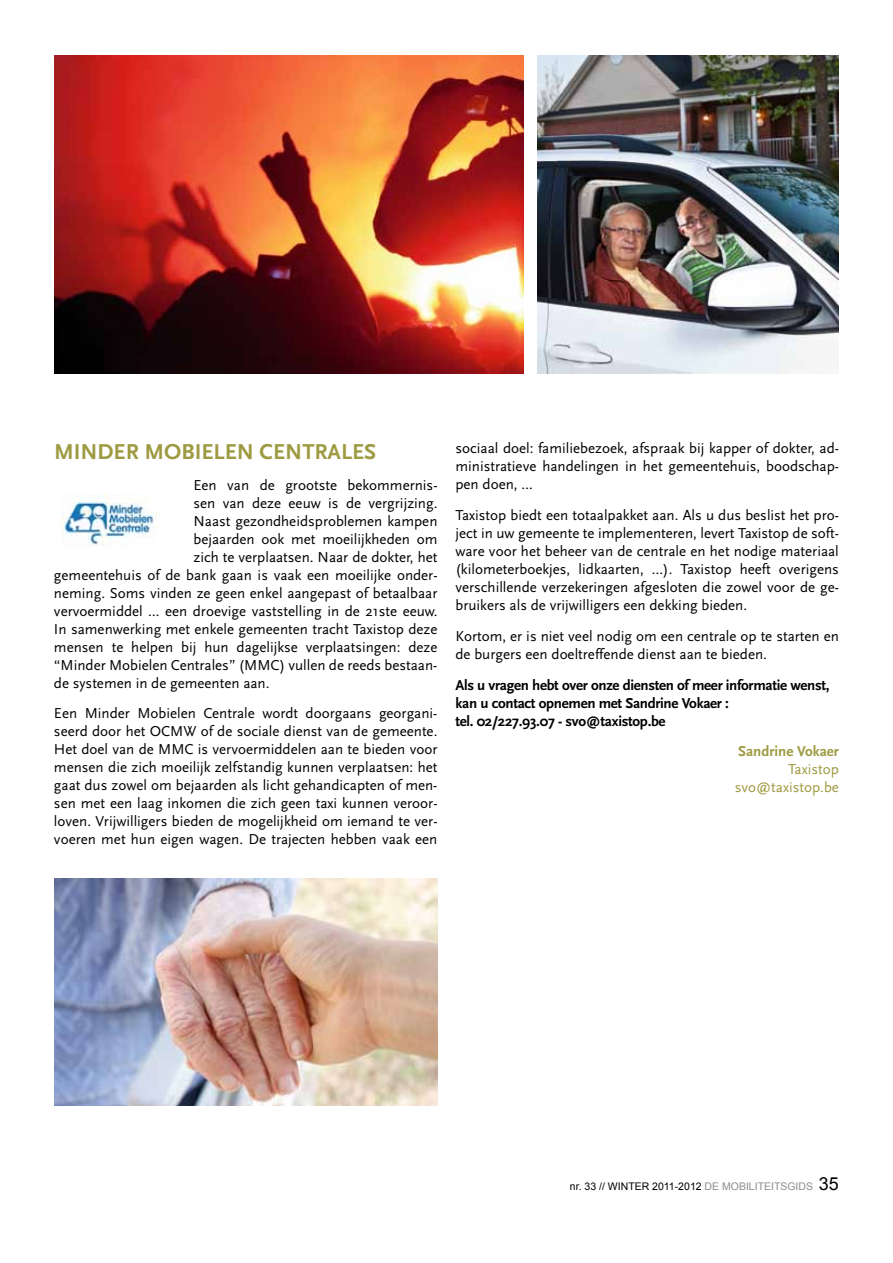
<style>
.page{position:relative;width:893px;height:1263px;background:#fff}
.page>*{position:absolute;margin:0;border:0;box-sizing:border-box;transform-origin:0 0}
.t1{font:700 22.5px "Scala Sans";color:#9e9a41}
.t2{font:15px/18px "Scala Sans";color:#000}
.t3{font:700 15px/18px "Scala Sans";letter-spacing:-.02em;color:#000}
.t4{font:15px/18px "Scala Sans";color:#9e9a41;text-align:right}
.t5{font:700 15px "Scala Sans";color:#9e9a41}
.t6{font:10.5px "Arial";color:#000}
.t7{font:10.5px "Arial";color:#8b8c8f}
.s1{color:#8b8c8f}
.s2{font-size:18px;color:#000}
</style>
<div class="page">
<img style="left:62px;top:495px;width:96px;height:50px">
<img style="left:54px;top:55px;width:469px;height:318px">
<img style="left:538px;top:55px;width:301px;height:318px">
<img style="left:54px;top:879px;width:383px;height:227px">
<h1 class="t1" style="left:54px;top:439px;width:324px">Minder Mobielen Centrales</h1>
<p class="t2" style="left:193px;top:476px;width:246px">Een van de grootste bekommernis-</p>
<p class="t2" style="left:193px;top:494px;width:245px">sen van deze eeuw is de vergrijzing.</p>
<p class="t2" style="left:193px;top:512px;width:246px">N aast gezondheidsproblemen kampen</p>
<p class="t2" style="left:193px;top:530px;width:246px">bejaarden ook met moeilijkheden om</p>
<p class="t2" style="left:193px;top:548px;width:245px">zich te verplaatsen. N aar de dokter, het</p>
<p class="t2" style="left:54px;top:566px;width:385px">gemeentehuis of de bank gaan is vaak een moeilijke onder-</p>
<p class="t2" style="left:54px;top:584px;width:385px">neming. Soms vinden ze geen enkel aangepast of betaalbaar</p>
<p class="t2" style="left:54px;top:602px;width:385px">vervoermiddel … een droevige vaststelling in de 21ste eeuw.</p>
<p class="t2" style="left:54px;top:620px;width:385px">I n samenwerking met enkele gemeenten tracht Taxistop deze</p>
<p class="t2" style="left:54px;top:638px;width:385px">mensen te helpen bij hun dagelijkse verplaatsingen: deze</p>
<p class="t2" style="left:54px;top:656px;width:203px">“M inder Mobielen Centrales” (MMC</p>
<p class="t2" style="left:280px;top:656px;width:159px">) vullen de reeds bestaan-</p>
<p class="t2" style="left:54px;top:668px;width:385px;line-height:30.8px">de systemen in de gemeenten aan.<br>Een M inder Mobielen Centrale wordt doorgaans georgani-</p>
<p class="t2" style="left:54px;top:723px;width:385px">seerd door het OCMW of de sociale dienst van de gemeente.<br>H et doel van de MMC</p>
<p class="t2" style="left:54px;top:741px;width:385px;text-align:justify;text-indent:144px">is vervoermiddelen aan te bieden voor mensen die zich moeilijk zelfstandig kunnen verplaatsen: het gaat dus zowel om bejaarden als licht gehandicapten of men&shy;sen met een laag inkomen die zich geen taxi kunnen veroor&shy;loven. Vrijwilligers bieden de mogelijkheid om iemand te ver&shy;voeren met hun eigen wagen. De trajecten hebben vaak een</p>
<p class="t2" style="left:455px;top:440px;width:385px;text-align:justify">sociaal doel: familiebezoek, afspraak bij kapper of dokter, ad&shy;ministratieve handelingen in het gemeentehuis, boodschap&shy;pen doen, …</p>
<p class="t2" style="left:455px;top:507px;width:385px;text-align:justify">Taxistop biedt een totaalpakket aan. Als u dus beslist het pro&shy;ject in uw gemeente te implementeren, levert Taxistop de soft&shy;ware voor het beheer van de centrale en het nodige materiaal (kilometerboekjes, lidkaarten, …). Taxistop heeft overigens verschillende verzekeringen afgesloten die zowel voor de ge&shy;bruikers als de vrijwilligers een dekking bieden.</p>
<p class="t2" style="left:455px;top:627px;width:385px">Kortom, er is niet veel nodig om een centrale op te starten en de burgers een doeltreffende dienst aan te bieden.</p>
<p class="t3" style="left:455px;top:676px;width:376px">Als u vragen hebt over onze diensten of meer informatie wenst, kan u contact opnemen met Sandrine Vokaer :<br>tel. 02/227.93.07 - svo@taxistop.be</p>
<p class="t5" style="left:738px;top:743px;width:102px">Sandrine Vokaer</p>
<p class="t4" style="left:735px;top:761px;width:106px">Taxistop svo@taxistop.be</p>
<p class="t6" style="left:570px;top:1180px;width:183px">NR. 33 // WINTER 2011-2012 <span class="s1">DE MOBILITEITS</span></p>
<p class="t7" style="left:787px;top:1180px;width:53px">GIDS <span class="s2">35</span></p>
</div>
